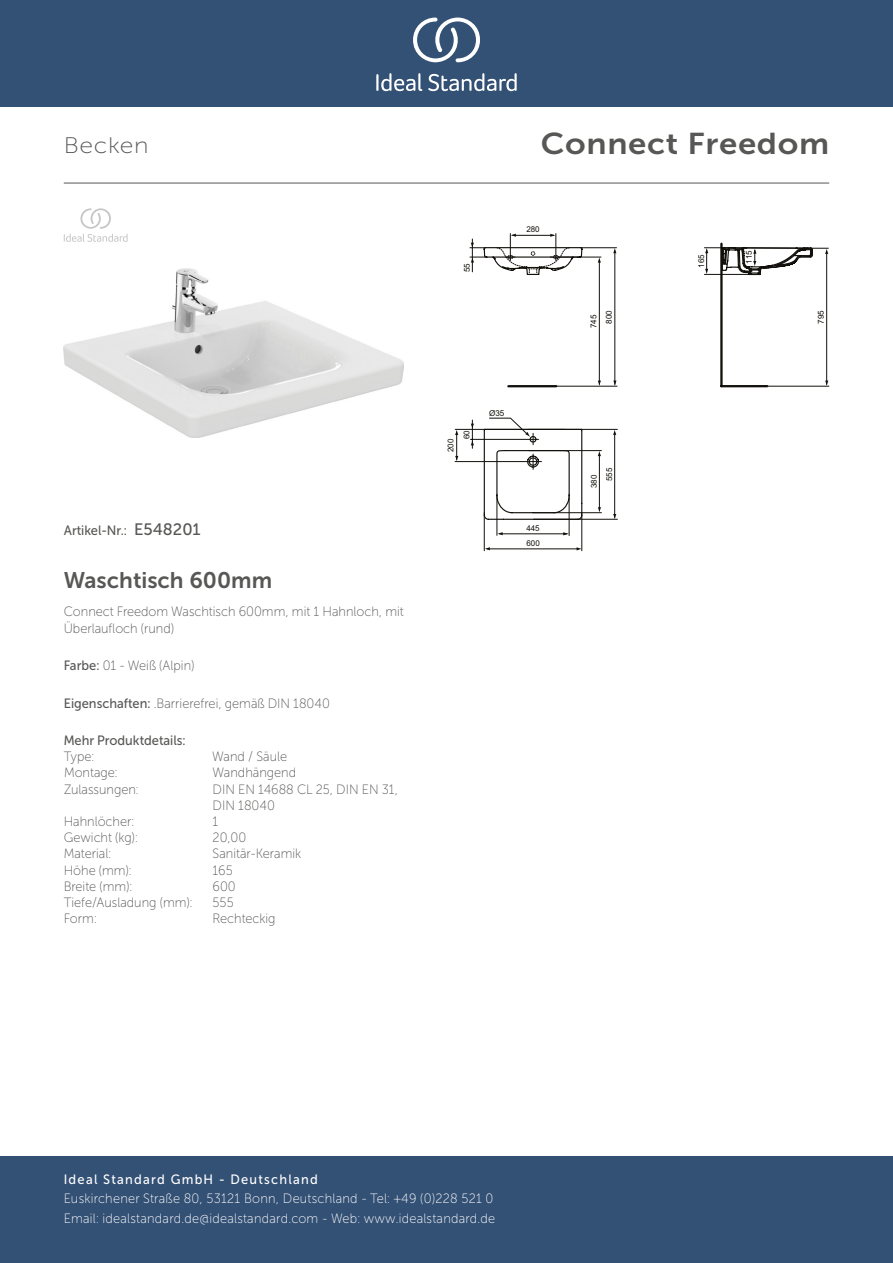
<style>
.page{position:relative;width:893px;height:1263px;background:#fff}
.page>*{position:absolute;margin:0;border:0;box-sizing:border-box;transform-origin:0 0}
._001_Produkttyp{font:30px "Museo Sans 700";letter-spacing:.02em;color:#575756;scale:1.1 1}
.t1{font:22.5px "Museo Sans Cyrl 700";color:#575756}
.t2{font:22.5px "Museo Sans Cyrl 100";letter-spacing:.03em;color:#575756;scale:1.1 1}
.t3{font:13.5px/19.5px "Museo Sans Cyrl 100";letter-spacing:.02em;color:#fff;scale:.95 1}
.Marketing_Descriptio{font:13.5px/16.2px "Museo Sans Cyrl 100";color:#575756;scale:.95 1}
.Accreditations{font:13.5px/16.2px "Museo Sans Cyrl 100";color:#575756;scale:.95 1}
.Features{font:13.5px "Museo Sans Cyrl 100";color:#575756;scale:.95 1}
.sku{font:13.5px "Museo Sans Cyrl 500";color:#575756;scale:.95 1}
.t4{font:13.5px "Museo Sans Cyrl 500";letter-spacing:.1em;color:#fff;scale:.95 1}
.Material{font:13.5px "Museo Sans Cyrl 100";color:#575756;scale:.95 1}
.Depth__mm{font:13.5px "Museo Sans Cyrl 100";color:#575756;scale:.95 1}
.Colour{font:13.5px "Museo Sans Cyrl 100";color:#575756;scale:.95 1}
.Mounting{font:13.5px "Museo Sans Cyrl 100";color:#575756;scale:.95 1}
.Net_Weight__kg{font:13.5px "Museo Sans Cyrl 100";color:#575756;scale:.95 1}
.Type{font:13.5px "Museo Sans Cyrl 100";color:#575756;scale:.95 1}
.Shape{font:13.5px "Museo Sans Cyrl 100";color:#575756;scale:.95 1}
.Width__mm{font:13.5px "Museo Sans Cyrl 100";color:#575756;scale:.95 1}
.Tap_Holes{font:13.5px "Museo Sans Cyrl 100";color:#575756;scale:.95 1}
.Height__mm{font:13.5px "Museo Sans Cyrl 100";color:#575756;scale:.95 1}
.t5{font:8.1px/15.3px "Arial";color:#12100b}
.s1{font-size:16.5px}
.s2{font-family:"Museo Sans Cyrl 500"}
</style>
<div class="page">
<div style="left:0;top:1157px;width:893px;height:106px;background:#335075"></div>
<div style="left:0;top:0;width:893px;height:107px;background:#335075"></div>
<svg style="left:428px;top:73px;width:89px;height:18px"></svg>
<svg style="left:376px;top:73px;width:46px;height:18px"></svg>
<svg style="left:413px;top:18px;width:67px;height:44px"></svg>
<hr style="left:64px;top:183px;width:765px;height:1px;background:#575756">
<hr style="left:720px;top:244px;width:3px;height:142px;background:#12100b">
<svg style="left:483px;top:247px;width:330px;height:273px"></svg>
<hr style="left:508px;top:385px;width:48px;height:2px;background:#12100b">
<svg style="left:533px;top:454px;width:1px;height:15px"></svg>
<svg style="left:489px;top:418px;width:45px;height:27px"></svg>
<hr style="left:497px;top:494px;width:1px;height:41px;background:#12100b">
<hr style="left:569px;top:494px;width:1px;height:42px;background:#12100b">
<hr style="left:529px;top:450px;width:72px;height:1px;background:#12100b">
<hr style="left:455px;top:461px;width:86px;height:1px;background:#12100b">
<hr style="left:599px;top:454px;width:1px;height:57px;background:#12100b">
<svg style="left:598px;top:451px;width:3px;height:5px"></svg>
<hr style="left:534px;top:519px;width:83px;height:1px;background:#12100b">
<hr style="left:534px;top:512px;width:67px;height:1px;background:#12100b">
<hr style="left:529px;top:429px;width:88px;height:1px;background:#12100b">
<hr style="left:614px;top:432px;width:1px;height:85px;background:#12100b">
<svg style="left:613px;top:514px;width:3px;height:5px"></svg>
<svg style="left:613px;top:429px;width:3px;height:6px"></svg>
<svg style="left:455px;top:430px;width:3px;height:31px"></svg>
<hr style="left:470px;top:439px;width:69px;height:1px;background:#12100b">
<svg style="left:471px;top:420px;width:3px;height:28px"></svg>
<hr style="left:455px;top:429px;width:110px;height:1px;background:#12100b">
<hr style="left:499px;top:533px;width:68px;height:1px;background:#12100b">
<svg style="left:563px;top:532px;width:6px;height:3px"></svg>
<svg style="left:497px;top:532px;width:6px;height:3px"></svg>
<hr style="left:614px;top:251px;width:1px;height:133px;background:#12100b">
<svg style="left:613px;top:381px;width:3px;height:5px"></svg>
<svg style="left:613px;top:248px;width:3px;height:5px"></svg>
<hr style="left:581px;top:247px;width:35px;height:1px;background:#12100b">
<hr style="left:599px;top:260px;width:1px;height:124px;background:#12100b">
<svg style="left:598px;top:381px;width:3px;height:5px"></svg>
<svg style="left:598px;top:258px;width:3px;height:5px"></svg>
<hr style="left:550px;top:257px;width:51px;height:1px;background:#12100b">
<hr style="left:511px;top:386px;width:106px;height:1px;background:#12100b">
<hr style="left:826px;top:251px;width:1px;height:133px;background:#12100b">
<hr style="left:749px;top:386px;width:80px;height:1px;background:#12100b">
<svg style="left:470px;top:234px;width:113px;height:42px"></svg>
<hr style="left:487px;top:549px;width:92px;height:1px;background:#12100b">
<hr style="left:581px;top:513px;width:1px;height:38px;background:#12100b">
<hr style="left:484px;top:513px;width:1px;height:38px;background:#12100b">
<svg style="left:704px;top:246px;width:124px;height:30px"></svg>
<hr style="left:704px;top:274px;width:52px;height:1px;background:#12100b">
<img style="left:64px;top:268px;width:340px;height:169px">
<svg style="left:64px;top:208px;width:64px;height:34px"></svg>
<p class="t2" style="left:64px;top:134px;width:79px">Becken</p>
<p class="sku" style="left:64px;top:523px;width:146px">Artikel-Nr.: <span class="s1">E548201</span></p>
<p class="t1" style="left:64px;top:567px;width:210px">Waschtisch 600mm</p>
<p class="Marketing_Descriptio" style="left:64px;top:604px;width:359px">Connect Freedom Waschtisch 600mm, mit 1 Hahnloch, mit<br>Überlaufloch (rund)</p>
<p class="Colour" style="left:64px;top:658px;width:139px"><span class="s2">Farbe:</span> 01 - Weiß (Alpin)</p>
<p class="Features" style="left:64px;top:696px;width:282px"><span class="s2">Eigenschaften:</span> .Barrierefrei, gemäß DIN 18040</p>
<p class="sku" style="left:64px;top:733px;width:130px">Mehr Produktdetails:</p>
<p class="Type" style="left:64px;top:749px;width:34px">Type:</p>
<p class="Type" style="left:212px;top:749px;width:80px">Wand / Säule</p>
<p class="Mounting" style="left:64px;top:766px;width:58px">Montage:</p>
<p class="Mounting" style="left:213px;top:766px;width:89px">Wandhängend</p>
<p class="Accreditations" style="left:64px;top:781px;width:80px">Zulassungen:</p>
<p class="Accreditations" style="left:213px;top:781px;width:197px">DIN EN 14688 CL 25, DIN EN 31,<br>DIN 18040</p>
<p class="Tap_Holes" style="left:64px;top:814px;width:76px">Hahnlöcher:</p>
<p class="Tap_Holes" style="left:213px;top:814px;width:8px">1</p>
<p class="Net_Weight__kg" style="left:64px;top:830px;width:79px">Gewicht (kg):</p>
<p class="Net_Weight__kg" style="left:213px;top:830px;width:37px">20,00</p>
<p class="Material" style="left:64px;top:847px;width:51px">Material:</p>
<p class="Material" style="left:213px;top:847px;width:95px">Sanitär-Keramik</p>
<p class="Height__mm" style="left:64px;top:863px;width:73px">Höhe (mm):</p>
<p class="Height__mm" style="left:213px;top:863px;width:23px">165</p>
<p class="Width__mm" style="left:64px;top:879px;width:74px">Breite (mm):</p>
<p class="Width__mm" style="left:213px;top:879px;width:26px">600</p>
<p class="Depth__mm" style="left:64px;top:895px;width:137px">Tiefe/Ausladung (mm):</p>
<p class="Depth__mm" style="left:213px;top:895px;width:24px">555</p>
<p class="Shape" style="left:64px;top:911px;width:36px">Form:</p>
<p class="Shape" style="left:213px;top:911px;width:68px">Rechteckig</p>
<p class="t5" style="left:459px;top:272px;width:10px;rotate:-90deg">55</p>
<p class="_001_Produkttyp" style="left:541px;top:127px;width:264px">Connect Freedom</p>
<p class="t5" style="left:526px;top:222px;width:15px">280</p>
<p class="t5" style="left:694px;top:268px;width:15px;rotate:-90deg">165</p>
<p class="t5" style="left:741px;top:264px;width:15px;rotate:-90deg">115</p>
<p class="t5" style="left:601px;top:324px;width:15px;rotate:-90deg">800</p>
<p class="t5" style="left:586px;top:328px;width:15px;rotate:-90deg">745</p>
<p class="t5" style="left:813px;top:324px;width:15px;rotate:-90deg">795</p>
<p class="t5" style="left:443px;top:439px;width:10px;line-height:16px;text-indent:-13px;rotate:-90deg">200<br>60</p>
<p class="t5" style="left:489px;top:405px;width:17px">Ø35</p>
<p class="t5" style="left:526px;top:521px;width:15px">445</p>
<p class="t5" style="left:526px;top:536px;width:15px">600</p>
<p class="t5" style="left:586px;top:481px;width:15px;text-indent:-7px;rotate:-90deg">380<br>555</p>
<p class="t4" style="left:64px;top:1172px;width:269px">Ideal Standard GmbH - Deutschland</p>
<p class="t3" style="left:64px;top:1189px;width:456px">Euskirchener Straße 80, 53121 Bonn, Deutschland - Tel: +49 (0)228 521 0<br>Email: idealstandard.de@idealstandard.com - Web: www.idealstandard.de</p>
</div>
